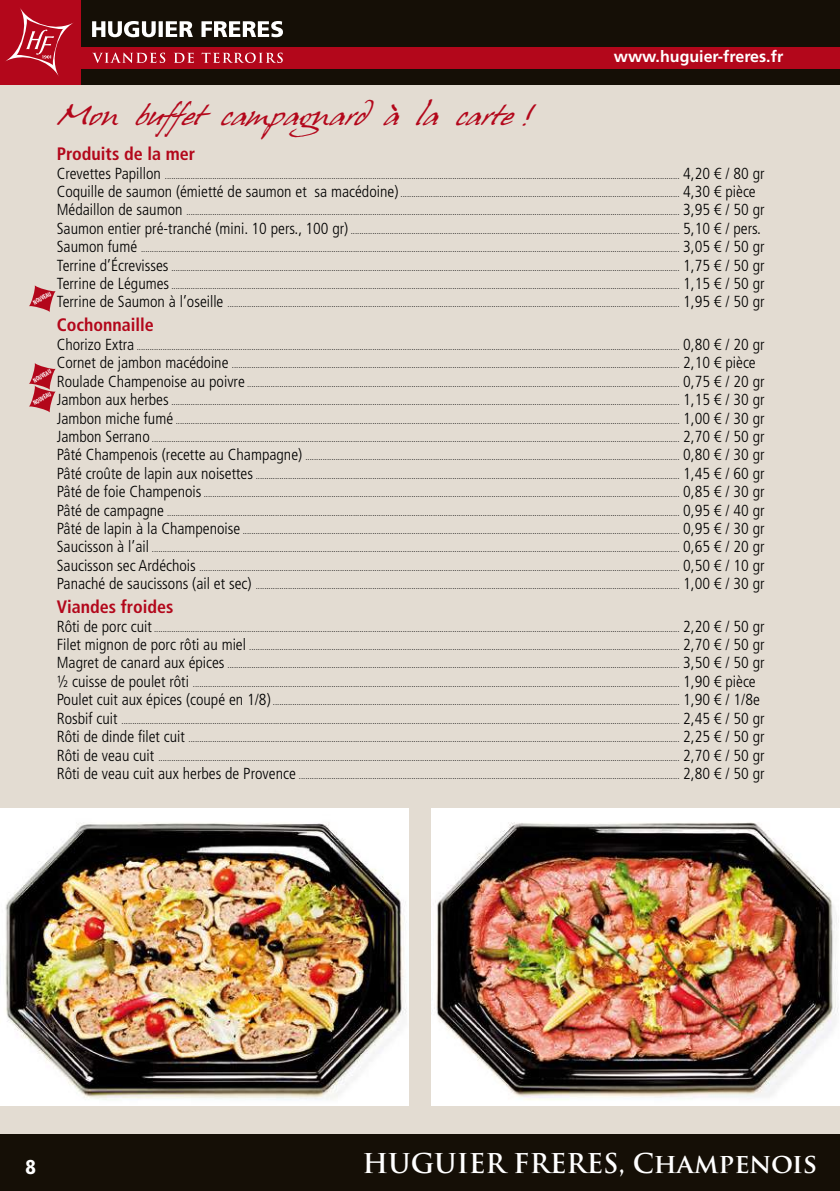
<style>
.page{position:relative;width:840px;height:1191px;background:#fff}
.page>*{position:absolute;margin:0;border:0;box-sizing:border-box;transform-origin:0 0}
.t1{font:700 26.6px "Trajan Pro";letter-spacing:-.005em;color:#fff}
.t2{font:25.6px "Hans Hand";color:#b3071b;scale:1.18 1}
.t3{font:900 condensed 20px "Frutiger LT Std";color:#fff}
.t4{font:700 condensed 18px "Frutiger LT Std";color:#b3071b}
.t5{font:700 16px "Frutiger LT Std";color:#fff}
.t6{font:300 condensed 9px/18.4px "Frutiger LT Std";color:#000}
.t7{font:900 condensed 6.6px "Frutiger LT Std";color:#fff;scale:.7 1}
.s1{font-size:16px}
</style>
<div class="page">
<div style="left:0;top:0;width:839px;height:1191px;background:#e3dcd2"></div>
<div style="left:536px;top:0;width:303px;height:84px;background:#150f06"></div>
<div style="left:0;top:1134px;width:839px;height:57px;background:#150f06"></div>
<div style="left:0;top:0;width:81px;height:84px;background:#b3071b"></div>
<svg style="left:6px;top:8px;width:67px;height:68px"></svg>
<div style="left:81px;top:0;width:511px;height:84px;background:#150f06"></div>
<svg style="left:92px;top:21px;width:191px;height:16px"></svg>
<div style="left:78px;top:47px;width:761px;height:21px;background:#b3071b"></div>
<svg style="left:92px;top:53px;width:190px;height:10px"></svg>
<svg style="left:29px;top:285px;width:27px;height:27px"></svg>
<img style="left:0;top:808px;width:408px;height:298px">
<img style="left:431px;top:808px;width:408px;height:298px">
<svg style="left:29px;top:363px;width:27px;height:27px"></svg>
<svg style="left:29px;top:385px;width:27px;height:27px"></svg>
<h3 class="t5" style="left:613px;top:47px;width:171px">www.huguier-freres.fr</h3>
<h2 class="t2" style="left:57px;top:101px;width:405px">Mon buffet campagnard à la carte !</h2>
<h3 class="t4" style="left:57px;top:143px;width:140px">Produits de la mer</h3>
<p class="t6" style="left:57px;top:166px;width:709px"><span class="s1">Crevettes Papillon</span> .............................................................................................................................................................................................................................................. <span class="s1">4,20 € / 80 gr Coquille de saumon (émietté de saumon et sa macédoine)</span> ................................................................................................................................. <span class="s1">4,30 € pièce Médaillon de saumon</span> .................................................................................................................................................................................................................................... <span class="s1">3,95 € / 50 gr Saumon entier pré-tranché (mini. 10 pers., 100 gr)</span> ........................................................................................................................................................ <span class="s1">5,10 € / pers.<br>Saumon fumé</span> ......................................................................................................................................................................................................................................................... <span class="s1">3,05 € / 50 gr Terrine d’Écrevisses</span> ........................................................................................................................................................................................................................................... <span class="s1">1,75 € / 50 gr Terrine de Légumes</span> ........................................................................................................................................................................................................................................... <span class="s1">1,15 € / 50 gr Terrine de Saumon à l’oseille</span> ................................................................................................................................................................................................................. <span class="s1">1,95 € / 50 gr</span></p>
<h3 class="t4" style="left:57px;top:314px;width:99px">Cochonnaille</h3>
<p class="t6" style="left:57px;top:338px;width:709px"><span class="s1">Chorizo Extra</span> ........................................................................................................................................................................................................................................................... <span class="s1">0,80 € / 20 gr Cornet de jambon macédoine</span> ............................................................................................................................................................................................................... <span class="s1">2,10 € pièce Roulade Champenoise au poivre</span> ........................................................................................................................................................................................................ <span class="s1">0,75 € / 20 gr Jambon aux herbes</span> ........................................................................................................................................................................................................................................... <span class="s1">1,15 € / 30 gr Jambon miche fumé</span> ......................................................................................................................................................................................................................................... <span class="s1">1,00 € / 30 gr Jambon Serrano</span> .................................................................................................................................................................................................................................................... <span class="s1">2,70 € / 50 gr Pâté Champenois (recette au Champagne)</span> ............................................................................................................................................................................. <span class="s1">0,80 € / 30 gr Pâté croûte de lapin aux noisettes</span> .................................................................................................................................................................................................... <span class="s1">1,45 € / 60 gr Pâté de foie Champenois</span> ............................................................................................................................................................................................................................ <span class="s1">0,85 € / 30 gr Pâté de campagne</span> ............................................................................................................................................................................................................................................. <span class="s1">0,95 € / 40 gr Pâté de lapin à la Champenoise</span> .......................................................................................................................................................................................................... <span class="s1">0,95 € / 30 gr Saucisson à l’ail</span> .................................................................................................................................................................................................................................................... <span class="s1">0,65 € / 20 gr Saucisson sec Ardéchois</span> .............................................................................................................................................................................................................................. <span class="s1">0,50 € / 10 gr Panaché de saucissons (ail et sec)</span> .................................................................................................................................................................................................... <span class="s1">1,00 € / 30 gr</span></p>
<h3 class="t4" style="left:57px;top:596px;width:118px">Viandes froides</h3>
<p class="t6" style="left:57px;top:619px;width:709px"><span class="s1">Rôti de porc cuit</span> ................................................................................................................................................................................................................................................... <span class="s1">2,20 € / 50 gr Filet mignon de porc rôti au miel</span> ....................................................................................................................................................................................................... <span class="s1">2,70 € / 50 gr Magret de canard aux épices</span> ................................................................................................................................................................................................................. <span class="s1">3,50 € / 50 gr ½ cuisse de poulet rôti</span> ................................................................................................................................................................................................................................. <span class="s1">1,90 € pièce Poulet cuit aux épices (coupé en 1/8)</span> ............................................................................................................................................................................................ <span class="s1">1,90 € / 1/8e Rosbif cuit</span> .................................................................................................................................................................................................................................................................. <span class="s1">2,45 € / 50 gr Rôti de dinde filet cuit</span> ................................................................................................................................................................................................................................... <span class="s1">2,25 € / 50 gr Rôti de veau cuit</span> ................................................................................................................................................................................................................................................. <span class="s1">2,70 € / 50 gr Rôti de veau cuit aux herbes de Provence</span> ................................................................................................................................................................................ <span class="s1">2,80 € / 50 gr</span></p>
<p class="t7" style="left:32px;top:299px;width:30px;rotate:-30deg">NOUVEAU</p>
<p class="t7" style="left:32px;top:377px;width:30px;rotate:-30deg">NOUVEAU</p>
<p class="t7" style="left:32px;top:400px;width:30px;rotate:-30deg">NOUVEAU</p>
<h3 class="t3" style="left:26px;top:1155px;width:12px">8</h3>
<h1 class="t1" style="left:362px;top:1146px;width:456px">HUGUIER FRERES, Champenois</h1>
</div>
